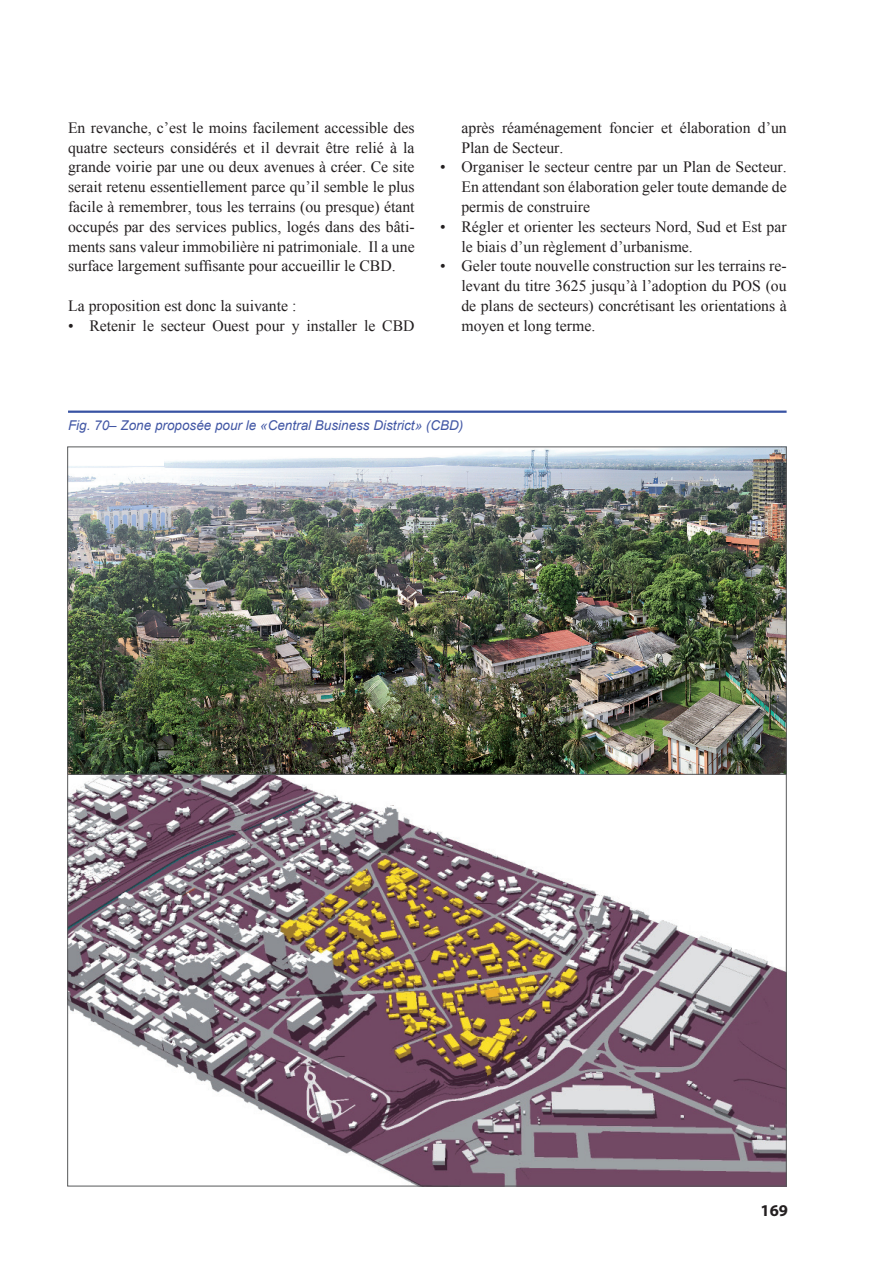
<style>
.page{position:relative;width:893px;height:1263px;background:#fff}
.page>*{position:absolute;margin:0;border:0;box-sizing:border-box;transform-origin:0 0}
.t1{font:700 16.5px "Myriad Pro";color:#231f20}
.t2{font:15.75px/19.8px "Times New Roman";color:#231f20;text-align:justify}
.t3{font:italic 13.5px "Arial";color:#4257a5}
</style>
<div class="page">
<img style="left:69px;top:448px;width:716px;height:736px">
<hr style="left:68px;top:411px;width:719px;height:2px;background:#3853a3">
<p class="t2" style="left:68px;top:117px;width:348px">En revanche, c’est le moins facilement accessible des quatre secteurs considérés et il devrait être relié à la grande voirie par une ou deux avenues à créer. Ce site serait retenu essentiellement parce qu’il semble le plus facile à remembrer, tous les terrains (ou presque) étant occupés par des services publics, logés dans des bâti&shy;ments sans valeur immobilière ni patrimoniale. Il a une surface largement suffisante pour accueillir le CBD.</p>
<p class="t2" style="left:68px;top:296px;width:230px">La proposition est donc la suivante :</p>
<p class="t2" style="left:68px;top:315px;width:348px">• Retenir le secteur Ouest pour y installer le CBD</p>
<p class="t2" style="left:461px;top:117px;width:327px">après réaménagement foncier et élaboration d’un<br>Plan de Secteur.</p>
<p class="t2" style="left:461px;top:157px;width:327px;text-indent:-21px">• Organiser le secteur centre par un Plan de Secteur.<br>En attendant son élaboration geler toute demande de permis de construire</p>
<p class="t2" style="left:461px;top:216px;width:327px;text-indent:-21px">• Régler et orienter les secteurs Nord, Sud et Est par le biais d’un règlement d’urbanisme.</p>
<p class="t2" style="left:461px;top:256px;width:327px;text-indent:-21px">• Geler toute nouvelle construction sur les terrains re&shy;levant du titre 3625 jusqu’à l’adoption du POS (ou de plans de secteurs) concrétisant les orientations à moyen et long terme.</p>
<p class="t3" style="left:68px;top:416px;width:397px">Fig. 70– Zone proposée pour le «Central Business District» (CBD)</p>
<p class="t1" style="left:761px;top:1199px;width:29px">169</p>
</div>
